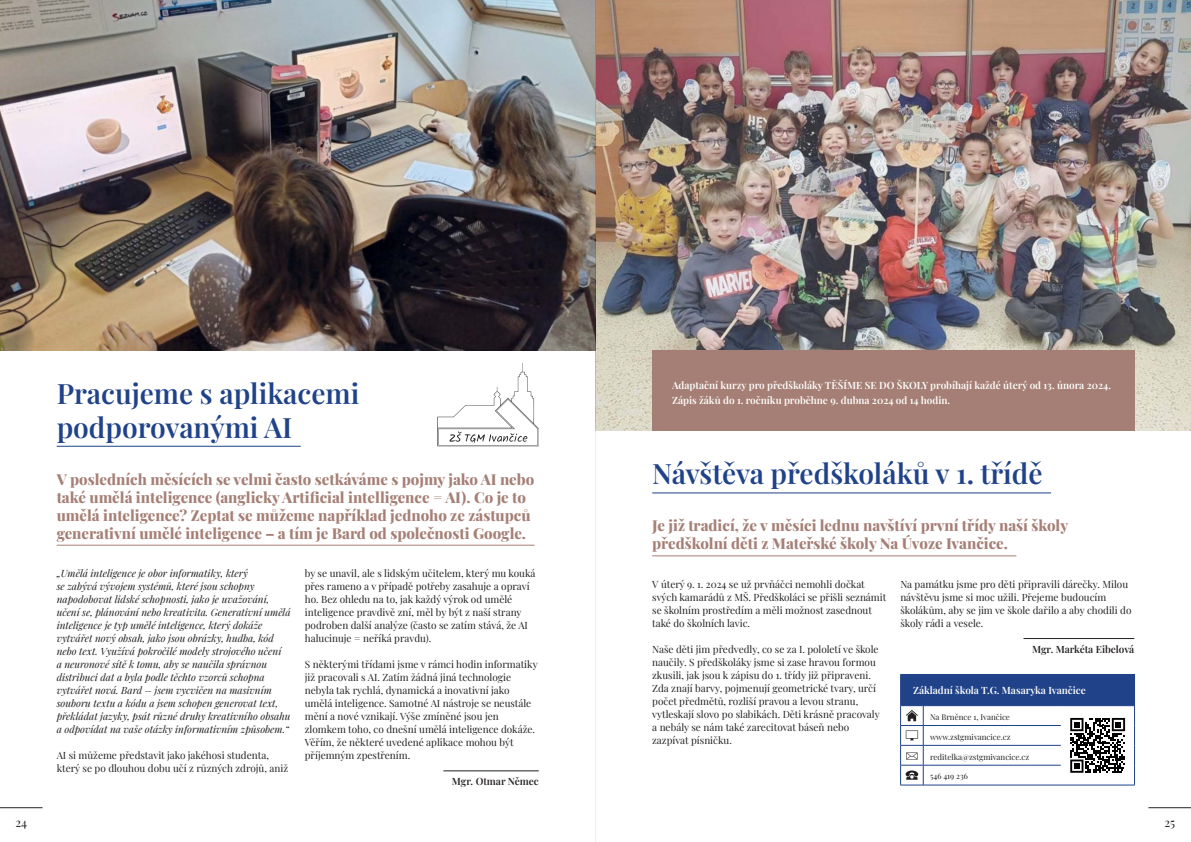
<style>
.page{position:relative;width:1191px;height:842px;background:#fff}
.page>*{position:absolute;margin:0;border:0;box-sizing:border-box;transform-origin:0 0}
.t1{font:600 28px/33.6px "Playfair Display";color:#1f4289}
.t2{font:800 15px/18px "Playfair Display";color:#a57f75}
.t3{font:12px "Playfair Display";color:#231f20}
.t4{font:10px/13px "Playfair Display";color:#231f20}
.t5{font:italic 10px/13px "Playfair Display";color:#231f20}
.t6{font:600 10px/15px "Playfair Display";color:#fff}
.t7{font:600 10px "Playfair Display";color:#231f20}
.t8{font:8px "Playfair Display";color:#231f20}
</style>
<div class="page">
<hr style="left:1148px;top:807px;width:43px;height:1px;background:#231f20">
<hr style="left:0;top:807px;width:43px;height:1px;background:#231f20">
<img style="left:596px;top:0;width:595px;height:431px">
<div style="left:900px;top:674px;width:234px;height:32px;background:#1f4289"></div>
<hr style="left:1134px;top:675px;width:1px;height:30px;background:#1f4289">
<hr style="left:900px;top:785px;width:234px;height:1px;background:#1f4289">
<svg style="left:900px;top:705px;width:235px;height:80px"></svg>
<hr style="left:57px;top:446px;width:244px;height:1px;background:#1f4289">
<hr style="left:57px;top:545px;width:477px;height:1px;background:#a57f75">
<hr style="left:443px;top:771px;width:96px;height:1px;background:#231f20">
<img style="left:0;top:0;width:595px;height:351px">
<svg style="left:437px;top:363px;width:102px;height:83px"></svg>
<hr style="left:652px;top:492px;width:399px;height:1px;background:#1f4289">
<hr style="left:652px;top:556px;width:364px;height:1px;background:#a57f75">
<hr style="left:1023px;top:638px;width:111px;height:1px;background:#231f20">
<div style="left:652px;top:351px;width:482px;height:80px;background:#a57f75"></div>
<svg style="left:595px;top:0;width:1px;height:842px"></svg>
<h1 class="t1" style="left:57px;top:376px;width:304px">Pracujeme s aplikacemi podporovanými AI</h1>
<p class="t2" style="left:57px;top:469px;width:479px">V posledních měsících se velmi často setkáváme s pojmy jako AI nebo také umělá inteligence (anglicky Artificial intelligence = AI). Co je to umělá inteligence? Zeptat se můžeme například jednoho ze zástupců generativní umělé inteligence – a tím je Bard od společnosti Google.</p>
<p class="t5" style="left:57px;top:567px;width:235px">„Umělá inteligence je obor informatiky, který<br>se zabývá vývojem systémů, které jsou schopny napodobovat lidské schopnosti, jako je uvažování, učení se, plánování nebo kreativita. Generativní umělá inteligence je typ umělé inteligence, který dokáže vytvářet nový obsah, jako jsou obrázky, hudba, kód nebo text. Využívá pokročilé modely strojového učení<br>a neuronové sítě k tomu, aby se naučila správnou distribuci dat a byla podle těchto vzorců schopna vytvářet nová. Bard – jsem vycvičen na masivním souboru textu a kódu a jsem schopen generovat text, překládat jazyky, psát různé druhy kreativního obsahu a odpovídat na vaše otázky informativním způsobem.“</p>
<p class="t4" style="left:57px;top:749px;width:233px">AI si můžeme představit jako jakéhosi studenta, který se po dlouhou dobu učí z různých zdrojů, aniž</p>
<p class="t4" style="left:305px;top:567px;width:232px">by se unavil, ale s lidským učitelem, který mu kouká přes rameno a v případě potřeby zasahuje a opraví ho. Bez ohledu na to, jak každý výrok od umělé inteligence pravdivě zní, měl by být z naší strany podroben další analýze (často se zatím stává, že AI halucinuje = neříká pravdu).</p>
<p class="t4" style="left:305px;top:658px;width:234px">S některými třídami jsme v rámci hodin informatiky již pracovali s AI. Zatím žádná jiná technologie nebyla tak rychlá, dynamická a inovativní jako umělá inteligence. Samotné AI nástroje se neustále mění a nové vznikají. Výše zmíněné jsou jen zlomkem toho, co dnešní umělá inteligence dokáže.<br>Věřím, že některé uvedené aplikace mohou být příjemným zpestřením.</p>
<p class="t7" style="left:452px;top:774px;width:88px">Mgr. Otmar Němec</p>
<p class="t6" style="left:672px;top:377px;width:440px">Adaptační kurzy pro předškoláky TĚŠÍME SE DO ŠKOLY probíhají každé úterý od 13. února 2024.<br>Zápis žáků do 1. ročníku proběhne 9. dubna 2024 od 14 hodin.</p>
<h1 class="t1" style="left:652px;top:456px;width:392px">Návštěva předškoláků v 1. třídě</h1>
<h2 class="t2" style="left:652px;top:516px;width:417px">Je již tradicí, že v měsíci lednu navštíví první třídy naší školy předškolní děti z Mateřské školy Na Úvoze Ivančice.</h2>
<p class="t4" style="left:652px;top:577px;width:236px">V úterý 9. 1. 2024 se už prvňáčci nemohli dočkat svých kamarádů z MŠ. Předškoláci se přišli seznámit se školním prostředím a měli možnost zasednout také do školních lavic.</p>
<p class="t4" style="left:652px;top:642px;width:229px">Naše děti jim předvedly, co se za I. pololetí ve škole naučily. S předškoláky jsme si zase hravou formou zkusili, jak jsou k zápisu do 1. třídy již připraveni.<br>Zda znají barvy, pojmenují geometrické tvary, určí počet předmětů, rozliší pravou a levou stranu, vytleskají slovo po slabikách. Děti krásně pracovaly a nebály se nám také zarecitovat báseň nebo zazpívat písničku.</p>
<p class="t4" style="left:900px;top:577px;width:233px">Na památku jsme pro děti připravili dárečky. Milou návštěvu jsme si moc užili. Přejeme budoucím školákům, aby se jim ve škole dařilo a aby chodili do školy rádi a vesele.</p>
<p class="t7" style="left:1032px;top:642px;width:104px">Mgr. Markéta Eibelová</p>
<p class="t6" style="left:913px;top:682px;width:174px">Základní škola T.G. Masaryka Ivančice</p>
<p class="t8" style="left:930px;top:711px;width:81px">Na Brněnce 1, Ivančice</p>
<p class="t8" style="left:930px;top:731px;width:82px">www.zstgmivancice.cz</p>
<p class="t8" style="left:930px;top:751px;width:101px">reditelka@zstgmivancice.cz</p>
<p class="t8" style="left:930px;top:771px;width:39px">546 419 236</p>
<p class="t3" style="left:15px;top:814px;width:13px">24</p>
<p class="t3" style="left:1164px;top:814px;width:12px">25</p>
</div>
